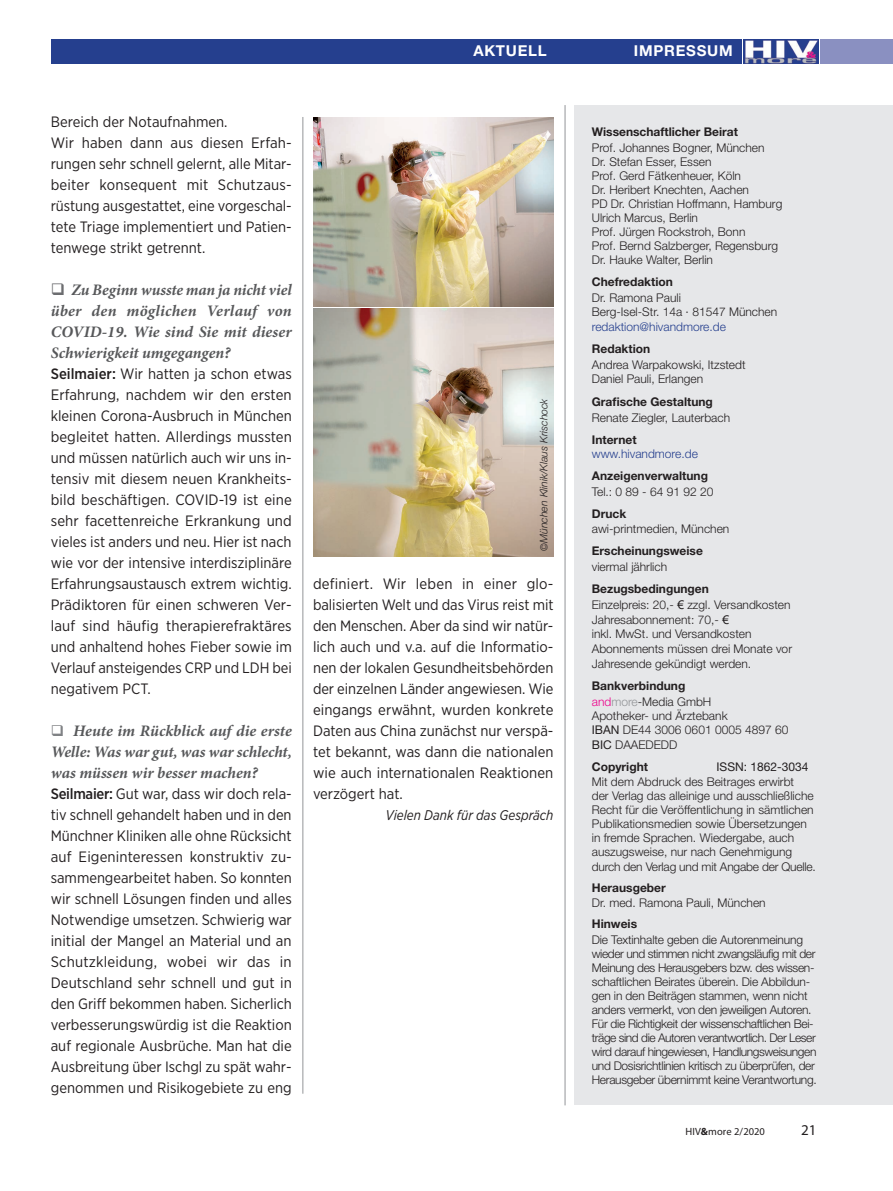
<style>
.page{position:relative;width:893px;height:1191px;background:#fff}
.page>*{position:absolute;margin:0;border:0;box-sizing:border-box;transform-origin:0 0}
.t1{font:italic 700 16.05px/21px "Minion Pro";color:#57585a;text-align:justify}
.Fliesstext{font:15px/21px "Gotham Narrow";color:#231f20;text-align:justify}
.Rubriken{font:700 15px "Helvetica Neue";letter-spacing:.05em;color:#fff}
.t2{font:15px "Myriad Pro";color:#231f20}
.Autor{font:italic 14.1px "Gotham Narrow";color:#231f20;scale:.96 1}
.Impressum_Fliess{font:300 12px/14.1px "Helvetica Neue";color:#231f20}
.Impressum_Fliess-2{font:300 12px/14px "Helvetica Neue";letter-spacing:-.025em;color:#231f20}
.Impressum_fett{font:700 12px "Helvetica Neue";color:#231f20}
.Impressum_Fliess-3{font:300 12px "Helvetica Neue";color:#253f8e}
.Impressum_fett-2{font:12px "Helvetica Neue";color:#231f20}
.BU_Text{font:italic 300 10.5px "Helvetica Neue";letter-spacing:-.005em;color:#231f20}
.t3{font:10.5px "Myriad Pro";letter-spacing:.01em;color:#231f20}
.s1{font-weight:500}
.s2{font-style:normal;font-size:9.75px}
.s3{font-family:"Arial";font-weight:400}
.s4{color:#ed028c}
.s5{color:#939598}
.s6{font-weight:400}
.s7{font-weight:700}
</style>
<div class="page">
<div style="left:821px;top:39px;width:72px;height:25px;background:#8a90c1"></div>
<div style="left:51px;top:39px;width:690px;height:25px;background:#253f8e"></div>
<img style="left:744px;top:39px;width:74px;height:25px">
<div style="left:575px;top:105px;width:318px;height:1000px;background:#e6e7e9"></div>
<img style="left:314px;top:308px;width:239px;height:249px">
<hr style="left:302px;top:117px;width:1px;height:976px;background:#939598">
<hr style="left:565px;top:105px;width:1px;height:1000px;background:#939598">
<img style="left:314px;top:117px;width:239px;height:189px">
<p class="Rubriken" style="left:473px;top:41px;width:75px">AKTUELL</p>
<p class="Fliesstext" style="left:51px;top:111px;width:178px">Bereich der Notaufnahmen.</p>
<p class="Fliesstext" style="left:51px;top:132px;width:243px">Wir haben dann aus diesen Erfah&shy;rungen sehr schnell gelernt, alle Mitar&shy;beiter konsequent mit Schutzaus&shy;rüstung ausgestattet, eine vorgeschal&shy;tete Triage implementiert und Patien&shy;tenwege strikt getrennt.</p>
<p class="t1" style="left:51px;top:279px;width:243px;text-indent:21px">Zu Beginn wusste man ja nicht viel über den möglichen Verlauf von COVID-19. Wie sind Sie mit dieser Schwierigkeit umgegangen?</p>
<p class="Fliesstext" style="left:51px;top:363px;width:243px"><span class="s1">Seilmaier:</span> Wir hatten ja schon etwas Erfahrung, nachdem wir den ersten kleinen Corona-Ausbruch in München begleitet hatten. Allerdings mussten und müssen natürlich auch wir uns in&shy;tensiv mit diesem neuen Krankheits&shy;bild beschäftigen. COVID-19 ist eine sehr facettenreiche Erkrankung und vieles ist anders und neu. Hier ist nach wie vor der intensive interdisziplinäre Erfahrungsaustausch extrem wichtig.<br>Prädiktoren für einen schweren Ver&shy;lauf sind häufig therapierefraktäres und anhaltend hohes Fieber sowie im Verlauf ansteigendes CRP und LDH bei negativem PCT.</p>
<p class="t1" style="left:51px;top:720px;width:243px;text-indent:22px">Heute im Rückblick auf die erste Welle: Was war gut, was war schlecht, was müssen wir besser machen?</p>
<p class="Fliesstext" style="left:51px;top:783px;width:243px"><span class="s1">Seilmaier:</span> Gut war, dass wir doch rela&shy;tiv schnell gehandelt haben und in den Münchner Kliniken alle ohne Rücksicht auf Eigeninteressen konstruktiv zu&shy;sammengearbeitet haben. So konnten wir schnell Lösungen finden und alles Notwendige umsetzen. Schwierig war initial der Mangel an Material und an Schutzkleidung, wobei wir das in Deutschland sehr schnell und gut in den Griff bekommen haben. Sicherlich verbesserungswürdig ist die Reaktion auf regionale Ausbrüche. Man hat die Ausbreitung über Ischgl zu spät wahr&shy;genommen und Risikogebiete zu eng</p>
<p class="BU_Text" style="left:537px;top:550px;width:154px;rotate:-90deg"><span class="s2">©</span>München Klinik/Klaus Krischock</p>
<p class="Fliesstext" style="left:313px;top:573px;width:242px">definiert. Wir leben in einer glo&shy;balisierten Welt und das Virus reist mit den Menschen. Aber da sind wir natür&shy;lich auch und v.a. auf die Informatio&shy;nen der lokalen Gesundheitsbehörden der einzelnen Länder angewiesen. Wie eingangs erwähnt, wurden konkrete Daten aus China zunächst nur verspä&shy;tet bekannt, was dann die nationalen wie auch internationalen Reaktionen verzögert hat.</p>
<p class="Autor" style="left:386px;top:806px;width:176px">Vielen Dank für das Gespräch</p>
<p class="Rubriken" style="left:634px;top:41px;width:100px">IMPRESSUM</p>
<p class="Impressum_fett" style="left:592px;top:124px;width:148px">Wissenschaftlicher Beirat</p>
<p class="Impressum_Fliess" style="left:592px;top:141px;width:174px">Prof. Johannes Bogner, München<br>Dr. Stefan Esser, Essen</p>
<p class="Impressum_Fliess" style="left:592px;top:168px;width:151px">Prof. Gerd Fätkenheuer, Köln</p>
<p class="Impressum_Fliess" style="left:592px;top:182px;width:159px">Dr. Heribert Knechten, Aachen</p>
<p class="Impressum_Fliess" style="left:592px;top:196px;width:192px">PD Dr. Christian Hoffmann, Hamburg</p>
<p class="Impressum_Fliess" style="left:592px;top:210px;width:108px">Ulrich Marcus, Berlin</p>
<p class="Impressum_Fliess" style="left:592px;top:224px;width:155px">Prof. Jürgen Rockstroh, Bonn</p>
<p class="Impressum_Fliess" style="left:592px;top:238px;width:188px">Prof. Bernd Salzberger, Regensburg</p>
<p class="Impressum_Fliess" style="left:592px;top:252px;width:123px">Dr. Hauke Walter, Berlin</p>
<p class="Impressum_fett" style="left:592px;top:275px;width:83px">Chefredaktion</p>
<p class="Impressum_Fliess" style="left:592px;top:290px;width:91px">Dr. Ramona Pauli</p>
<p class="Impressum_Fliess" style="left:592px;top:305px;width:187px">Berg-Isel-Str. 14a · 81547 München</p>
<p class="Impressum_Fliess-3" style="left:592px;top:319px;width:136px">redaktion@hivandmore.de</p>
<p class="Impressum_fett" style="left:592px;top:341px;width:60px">Redaktion</p>
<p class="Impressum_Fliess" style="left:592px;top:357px;width:155px">Andrea Warpakowski, Itzstedt<br>Daniel Pauli, Erlangen</p>
<p class="Impressum_fett" style="left:592px;top:394px;width:123px">Grafische Gestaltung</p>
<p class="Impressum_Fliess" style="left:592px;top:410px;width:140px">Renate Ziegler, Lauterbach</p>
<p class="Impressum_fett" style="left:592px;top:432px;width:46px">Internet</p>
<p class="Impressum_Fliess-3" style="left:592px;top:446px;width:108px">www.hivandmore.de</p>
<p class="Impressum_fett" style="left:592px;top:469px;width:118px">Anzeigenverwaltung</p>
<p class="Impressum_Fliess" style="left:592px;top:484px;width:123px">Tel.: 0 89 - 64 91 92 20</p>
<p class="Impressum_fett" style="left:592px;top:506px;width:36px">Druck</p>
<p class="Impressum_Fliess" style="left:592px;top:521px;width:139px">awi-printmedien, München</p>
<p class="Impressum_fett" style="left:592px;top:543px;width:113px">Erscheinungsweise</p>
<p class="Impressum_Fliess" style="left:592px;top:559px;width:77px">viermal jährlich</p>
<p class="Impressum_fett" style="left:592px;top:581px;width:119px">Bezugsbedingungen</p>
<p class="Impressum_Fliess" style="left:592px;top:597px;width:200px">Einzelpreis: 20,- <span class="s3">€</span> zzgl. Versandkosten</p>
<p class="Impressum_Fliess" style="left:592px;top:612px;width:139px">Jahresabonnement: 70,- <span class="s3">€</span></p>
<p class="Impressum_Fliess" style="left:592px;top:627px;width:161px">inkl. MwSt. und Versandkosten</p>
<p class="Impressum_Fliess" style="left:592px;top:641px;width:202px;line-height:14.7px">Abonnements müssen drei Monate vor<br>Jahresende gekündigt werden.</p>
<p class="Impressum_fett" style="left:592px;top:678px;width:95px">Bankverbindung</p>
<p class="Impressum_Fliess" style="left:592px;top:694px;width:121px"><span class="s4">and</span><span class="s5">more</span>-Media GmbH</p>
<p class="Impressum_Fliess" style="left:592px;top:708px;width:137px">Apotheker- und Ärztebank</p>
<p class="Impressum_Fliess" style="left:592px;top:722px;width:198px"><span class="s6">IBAN</span> DE44 3006 0601 0005 4897 60</p>
<p class="Impressum_Fliess" style="left:592px;top:737px;width:87px"><span class="s6">BIC</span> DAAEDEDD</p>
<p class="Impressum_fett" style="left:592px;top:759px;width:58px">Copyright</p>
<p class="Impressum_fett-2" style="left:716px;top:759px;width:94px">ISSN: 1862-3034</p>
<p class="Impressum_Fliess" style="left:592px;top:775px;width:226px">Mit dem Abdruck des Beitrages erwirbt<br>der Verlag das alleinige und ausschließliche Recht für die Veröffentlichung in sämtlichen Publikationsmedien sowie Übersetzungen in fremde Sprachen. Wiedergabe, auch auszugsweise, nur nach Genehmigung durch den Verlag und mit Angabe der Quelle.</p>
<p class="Impressum_fett" style="left:592px;top:880px;width:76px">Herausgeber</p>
<p class="Impressum_Fliess" style="left:592px;top:895px;width:175px">Dr. med. Ramona Pauli, München</p>
<p class="Impressum_fett" style="left:592px;top:916px;width:47px">Hinweis</p>
<p class="Impressum_Fliess-2" style="left:592px;top:932px;width:225px">Die Textinhalte geben die Autorenmeinung wieder und stimmen nicht zwangsläufig mit der Meinung des Herausgebers bzw. des wissen&shy;schaftlichen Beirates überein. Die Abbildun&shy;gen in den Beiträgen stammen, wenn nicht anders vermerkt, von den jeweiligen Autoren.</p>
<p class="Impressum_Fliess-2" style="left:592px;top:1016px;width:226px">Für die Richtigkeit der wissenschaftlichen Bei&shy;träge sind die Autoren verantwortlich. Der Leser wird darauf hingewiesen, Handlungsweisungen und Dosisrichtlinien kritisch zu überprüfen, der Herausgeber übernimmt keine Verantwortung.</p>
<p class="t3" style="left:685px;top:1125px;width:81px">HIV<span class="s7">&amp;</span>more 2/2020</p>
<p class="t2" style="left:801px;top:1120px;width:17px">21</p>
</div>
